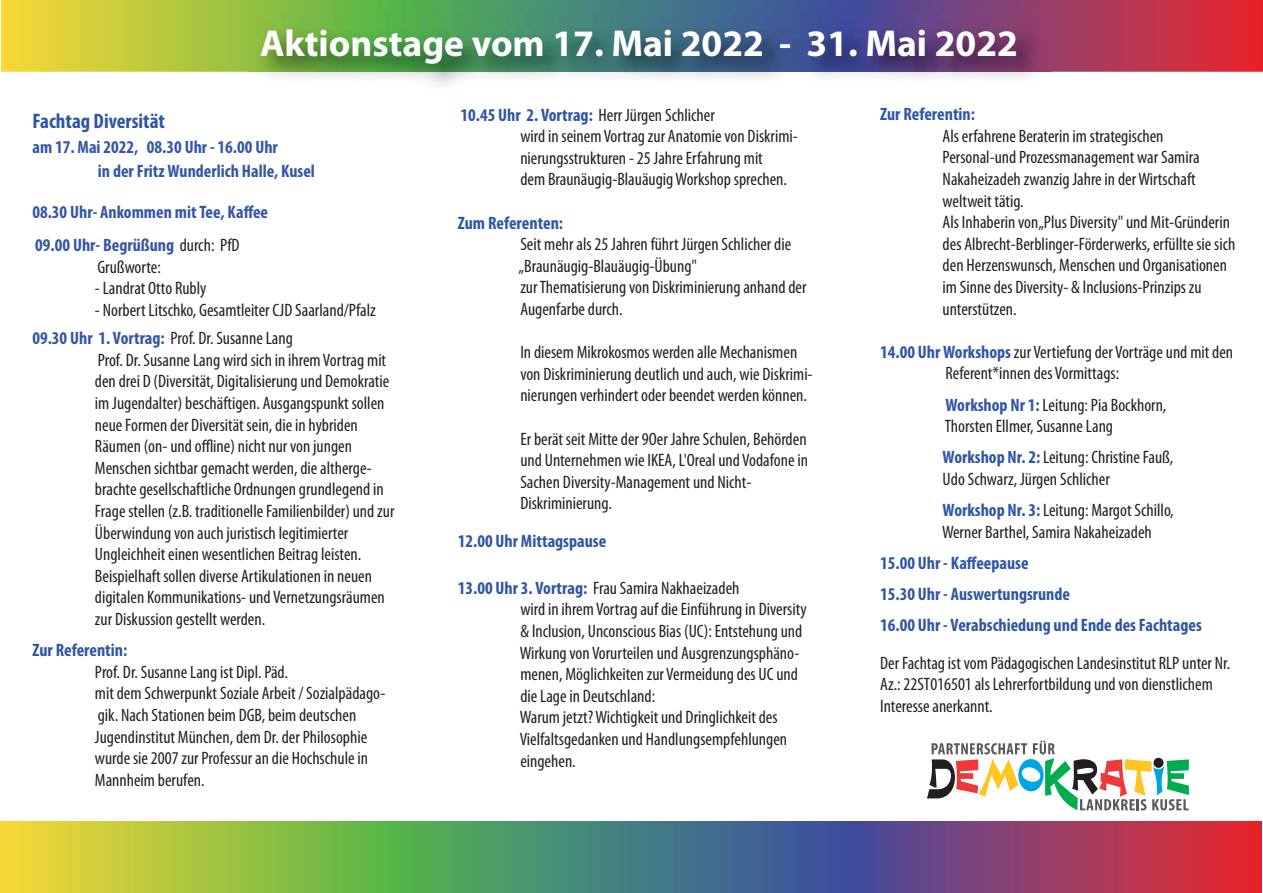
<style>
.page{position:relative;width:1263px;height:893px;background:#fff}
.page>*{position:absolute;margin:0;border:0;box-sizing:border-box;transform-origin:0 0}
.t1{font:700 37.5px "Myriad Pro";color:#fff}
.t2{font:700 condensed 21px "Myriad Pro";color:#3055a6}
.t3{font:condensed 18px/21.6px "Myriad Pro";color:#231f20}
.t4{font:700 condensed 18px/31.2px "Myriad Pro";color:#3055a6}
.t5{font:700 condensed 18px/24.6px "Myriad Pro";color:#3456a6}
.s1{font-weight:400;color:#231f20}
.s2{font-weight:700;color:#3456a6}
.s3{font-weight:700;color:#3055a6}
</style>
<div class="page">
<svg style="left:1px;top:0;width:1262px;height:72px;background:#ac834d"></svg>
<img style="left:248px;top:12px;width:803px;height:72px">
<svg style="left:0;top:821px;width:1262px;height:72px;background:#7f7f61"></svg>
<svg style="left:927px;top:740px;width:262px;height:70px"></svg>
<h1 class="t1" style="left:260px;top:21px;width:759px">Aktionstage vom 17. Mai 2022 - 31. Mai 2022</h1>
<p class="t2" style="left:32px;top:113px;width:134px">Fachtag Diversität</p>
<p class="t5" style="left:98px;top:136px;width:219px;text-indent:-65px">am 17. Mai 2022, 08.30 Uhr - 16.00 Uhr<br>in der Fritz Wunderlich Halle, Kusel</p>
<p class="t5" style="left:32px;top:196px;width:237px;line-height:33.6px">08.30 Uhr- Ankommen mit Tee, Kaffee<br>09.00 Uhr- Begrüßung <span class="s1">durch: PfD</span></p>
<p class="t3" style="left:97px;top:258px;width:65px">Grußworte:</p>
<p class="t3" style="left:95px;top:279px;width:113px">- Landrat Otto Rubly</p>
<p class="t3" style="left:32px;top:298px;width:345px;line-height:28.2px;text-indent:62px">- Norbert Litschko, Gesamtleiter CJD Saarland/Pfalz<br><span class="s2">09.30 Uhr 1. Vortrag:</span> Prof. Dr. Susanne Lang</p>
<p class="t3" style="left:95px;top:351px;width:301px">Prof. Dr. Susanne Lang wird sich in ihrem Vortrag mit den drei D (Diversität, Digitalisierung und Demokratie im Jugendalter) beschäftigen. Ausgangspunkt sollen neue Formen der Diversität sein, die in hybriden Räumen (on- und offline) nicht nur von jungen Menschen sichtbar gemacht werden, die altherge&shy;brachte gesellschaftliche Ordnungen grundlegend in Frage stellen (z.B. traditionelle Familienbilder) und zur Überwindung von auch juristisch legitimierter Ungleichheit einen wesentlichen Beitrag leisten.<br>Beispielhaft sollen diverse Artikulationen in neuen digitalen Kommunikations- und Vernetzungsräumen zur Diskussion gestellt werden.</p>
<p class="t4" style="left:32px;top:636px;width:96px">Zur Referentin:</p>
<p class="t3" style="left:95px;top:663px;width:292px">Prof. Dr. Susanne Lang ist Dipl. Päd.<br>mit dem Schwerpunkt Soziale Arbeit / Sozialpädago&shy;gik. Nach Stationen beim DGB, beim deutschen Jugendinstitut München, dem Dr. der Philosophie wurde sie 2007 zur Professur an die Hochschule in Mannheim berufen.</p>
<p class="t3" style="left:520px;top:106px;width:279px;text-indent:-60px"><span class="s3">10.45 Uhr 2. Vortrag:</span> Herr Jürgen Schlicher<br>wird in seinem Vortrag zur Anatomie von Diskrimi&shy;nierungsstrukturen - 25 Jahre Erfahrung mit<br>dem Braunäugig-Blauäugig Workshop sprechen.</p>
<p class="t4" style="left:458px;top:209px;width:107px">Zum Referenten:</p>
<p class="t3" style="left:519px;top:235px;width:289px">Seit mehr als 25 Jahren führt Jürgen Schlicher die „Braunäugig-Blauäugig-Übung"<br>zur Thematisierung von Diskriminierung anhand der Augenfarbe durch.</p>
<p class="t3" style="left:520px;top:343px;width:294px">In diesem Mikrokosmos werden alle Mechanismen von Diskriminierung deutlich und auch, wie Diskrimi&shy;nierungen verhindert oder beendet werden können.</p>
<p class="t3" style="left:520px;top:430px;width:289px">Er berät seit Mitte der 9Oer Jahre Schulen, Behörden und Unternehmen wie IKEA, L'Oreal und Vodafone in Sachen Diversity-Management und Nicht-Diskriminierung.</p>
<p class="t4" style="left:458px;top:527px;width:150px">12.00 Uhr Mittagspause</p>
<p class="t3" style="left:520px;top:579px;width:288px;text-indent:-62px"><span class="s3">13.00 Uhr 3. Vortrag:</span> Frau Samira Nakhaeizadeh<br>wird in ihrem Vortrag auf die Einführung in Diversity &amp; lnclusion, Unconscious Bias (UC): Entstehung und Wirkung von Vorurteilen und Ausgrenzungsphäno&shy;menen, Möglichkeiten zur Vermeidung des UC und die Lage in Deutschland:<br>Warum jetzt? Wichtigkeit und Dringlichkeit des Vielfaltsgedanken und Handlungsempfehlungen eingehen.</p>
<p class="t4" style="left:880px;top:100px;width:96px">Zur Referentin:</p>
<p class="t3" style="left:943px;top:127px;width:294px">Als erfahrene Beraterin im strategischen Personal-und Prozessmanagement war Samira Nakaheizadeh zwanzig Jahre in der Wirtschaft weltweit tätig.<br>Als Inhaberin von„Plus Diversity" und Mit-Gründerin des Albrecht-Berblinger-Förderwerks, erfüllte sie sich den Herzenswunsch, Menschen und Organisationen im Sinne des Diversity- &amp; lnclusions-Prinzips zu unterstützen.</p>
<p class="t3" style="left:945px;top:343px;width:289px;text-indent:-65px"><span class="s3">14.00 Uhr Workshops</span> zur Vertiefung der Vorträge und mit den<br>Referent*innen des Vormittags:</p>
<p class="t3" style="left:945px;top:396px;width:223px"><span class="s3">Workshop Nr 1:</span> Leitung: Pia Bockhorn,<br>Thorsten Ellmer, Susanne Lang</p>
<p class="t3" style="left:943px;top:448px;width:232px"><span class="s3">Workshop Nr. 2:</span> Leitung: Christine Fauß,<br>Udo Schwarz, Jürgen Schlicher</p>
<p class="t3" style="left:942px;top:501px;width:233px"><span class="s3">Workshop Nr. 3:</span> Leitung: Margot Schillo,<br>Werner Barthel, Samira Nakaheizadeh</p>
<p class="t4" style="left:880px;top:549px;width:323px">15.00 Uhr - Kaffeepause<br>15.30 Uhr - Auswertungsrunde<br>16.00 Uhr - Verabschiedung und Ende des Fachtages</p>
<p class="t3" style="left:880px;top:654px;width:352px">Der Fachtag ist vom Pädagogischen Landesinstitut RLP unter Nr.<br>Az.: 22ST016501 als Lehrerfortbildung und von dienstlichem<br>Interesse anerkannt.</p>
</div>
